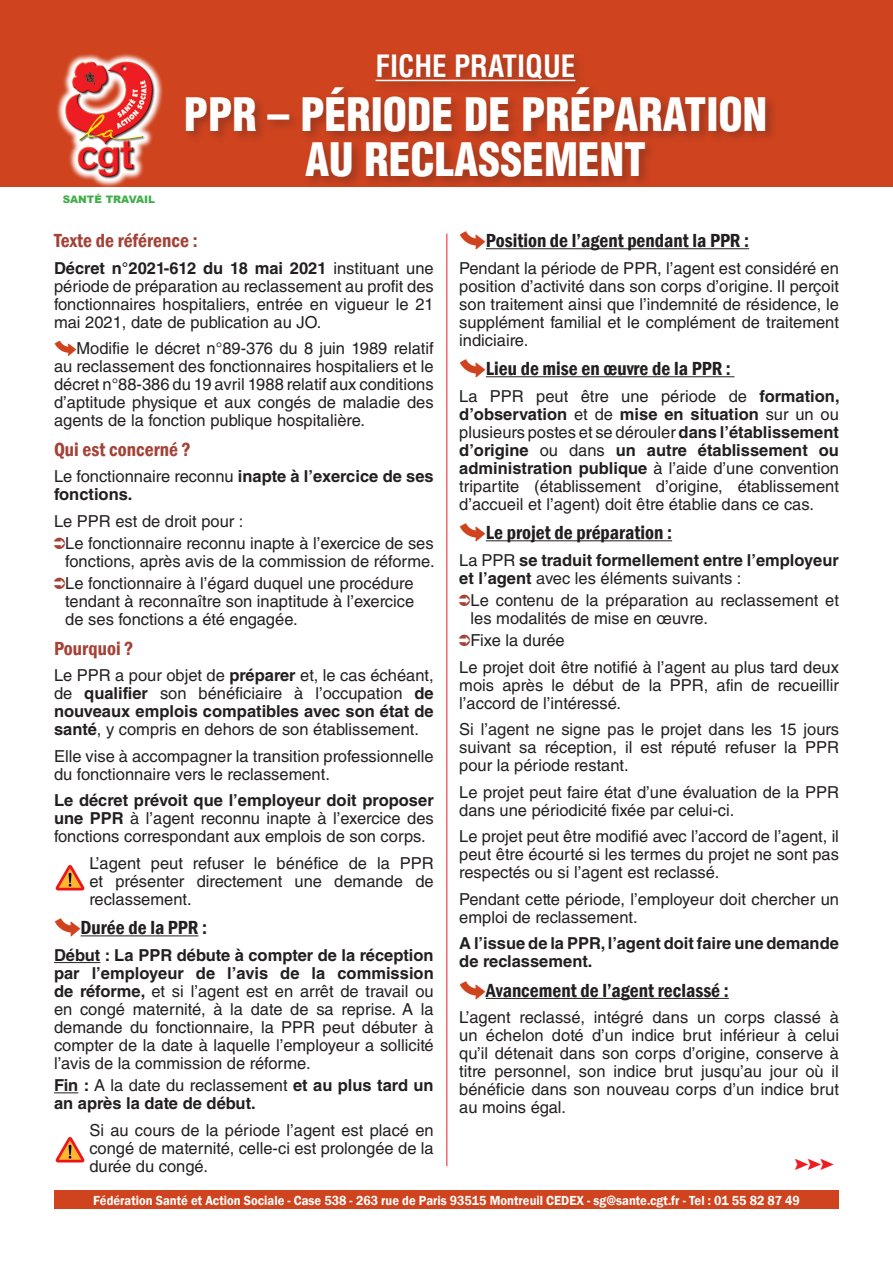
<style>
.page{position:relative;width:893px;height:1263px;background:#fff}
.page>*{position:absolute;margin:0;border:0;box-sizing:border-box;transform-origin:0 0}
.Grand_titre{font:900 condensed 45px/45px "Helvetica LT Std";color:#fff;text-align:center}
.Grand_titre-2{font:700 condensed 30px "Helvetica LT Std";color:#fff}
.txt_courant{font:24px "Follow The Arrow";color:#ee1d23}
.inter{font:600 condensed 19.5px "Franklin Gothic";color:#231f20}
.inter-2{font:600 condensed 19.5px "Franklin Gothic";color:#a44237}
.txt_courant-2{font:16.5px/18px "Helvetica LT Std";color:#231f20;text-align:justify}
.txt_courant-3{font:700 16.5px/18px "Helvetica LT Std";color:#231f20}
.txt_courant-4{font:600 13.5px "Franklin Gothic";color:#fff;scale:.93 1}
.t1{font:900 10.35px "Arial";color:#40ae49}
.s1{font-weight:700}
.s2{font-family:"Arrowstfb";color:#cf431e}
.s3{font-weight:400}
.s4{font-family:"Arrowstfb";font-size:13.5px;color:#a44237}
.s5{font-family:"Arrowstfb";font-weight:400;font-stretch:normal;color:#cf431e}
</style>
<div class="page">
<hr style="left:81px;top:935px;width:117px;height:1px;background:#231f20">
<hr style="left:54px;top:962px;width:46px;height:1px;background:#231f20">
<svg style="left:54px;top:1092px;width:24px;height:1px"></svg>
<hr style="left:486px;top:248px;width:263px;height:1px;background:#231f20">
<hr style="left:486px;top:376px;width:248px;height:1px;background:#231f20">
<hr style="left:486px;top:540px;width:186px;height:1px;background:#231f20">
<hr style="left:486px;top:998px;width:243px;height:1px;background:#231f20">
<div style="left:0;top:0;width:893px;height:186px;background:#cf431e"></div>
<img style="left:51px;top:53px;width:116px;height:134px">
<hr style="left:446px;top:234px;width:1px;height:932px;background:#ee1d23">
<div style="left:182px;top:50px;width:596px;height:139px;background:#231f20;opacity:.3"></div>
<hr style="left:376px;top:80px;width:199px;height:1px;background:#fff">
<div style="left:54px;top:1191px;width:785px;height:18px;background:#cf431e"></div>
<img style="left:55px;top:864px;width:30px;height:26px">
<img style="left:55px;top:1136px;width:30px;height:26px">
<p class="t1" style="left:63px;top:192px;width:94px">SANTÉ TRAVAIL</p>
<p class="Grand_titre-2" style="left:376px;top:48px;width:201px">FICHE PRATIQUE</p>
<p class="Grand_titre" style="left:184px;top:92px;width:585px">PPR – PÉRIODE DE PRÉPARATION<br>AU RECLASSEMENT</p>
<p class="inter-2" style="left:54px;top:228px;width:145px">Texte de référence :</p>
<p class="txt_courant-2" style="left:54px;top:259px;width:381px"><span class="s1">Décret n°2021-612 du 18 mai 2021</span> instituant une période de préparation au reclassement au profit des fonctionnaires hospitaliers, entrée en vigueur le 21 mai 2021, date de publication au JO.</p>
<p class="txt_courant-2" style="left:54px;top:339px;width:381px"><span class="s2">P</span>Modifie le décret n°89-376 du 8 juin 1989 relatif au reclassement des fonctionnaires hospitaliers et le décret n°88-386 du 19 avril 1988 relatif aux conditions d’aptitude physique et aux congés de maladie des agents de la fonction publique hospitalière.</p>
<p class="inter-2" style="left:54px;top:436px;width:138px">Qui est concerné ?</p>
<p class="txt_courant-3" style="left:54px;top:467px;width:381px"><span class="s3">Le fonctionnaire reconnu</span> inapte à l’exercice de ses fonctions.</p>
<p class="txt_courant-2" style="left:54px;top:512px;width:191px">Le PPR est de droit pour :</p>
<p class="txt_courant-2" style="left:54px;top:534px;width:382px;text-align:right"><span class="s4">L</span>Le fonctionnaire reconnu inapte à l’exercice de ses fonctions, après avis de la commission de réforme.</p>
<p class="txt_courant-2" style="left:65px;top:574px;width:350px;text-indent:-11px"><span class="s4">L</span>Le fonctionnaire à l’égard duquel une procédure tendant à reconnaître son inaptitude à l’exercice de ses fonctions a été engagée.</p>
<p class="inter-2" style="left:54px;top:635px;width:81px">Pourquoi ?</p>
<p class="txt_courant-2" style="left:54px;top:666px;width:381px">Le PPR a pour objet de <span class="s1">préparer</span> et, le cas échéant, de <span class="s1">qualifier</span> son bénéficiaire à l’occupation <span class="s1">de nouveaux emplois compatibles avec son état de santé</span>, y compris en dehors de son établissement.</p>
<p class="txt_courant-2" style="left:54px;top:747px;width:381px">Elle vise à accompagner la transition professionnelle du fonctionnaire vers le reclassement.</p>
<p class="txt_courant-2" style="left:54px;top:791px;width:381px"><span class="s1">Le décret prévoit que l’employeur doit proposer une PPR</span> à l’agent reconnu inapte à l’exercice des fonctions correspondant aux emplois de son corps.</p>
<p class="txt_courant-2" style="left:89px;top:854px;width:346px">L’agent peut refuser le bénéfice de la PPR et présenter directement une demande de reclassement.</p>
<p class="inter" style="left:54px;top:915px;width:155px"><span class="s5">P</span>Durée de la PPR :</p>
<p class="txt_courant-2" style="left:54px;top:946px;width:381px"><span class="s1">Début : La PPR débute à compter de la réception par l’employeur de l’avis de la commission de réforme,</span> et si l’agent est en arrêt de travail ou en congé maternité, à la date de sa reprise. A la demande du fonctionnaire, la PPR peut débuter à compter de la date à laquelle l’employeur a sollicité l’avis de la commission de réforme.</p>
<p class="txt_courant-3" style="left:54px;top:1076px;width:381px">Fin : <span class="s3">A la date du reclassement</span> et au plus tard un an après la date de début.</p>
<p class="txt_courant-2" style="left:89px;top:1121px;width:346px">Si au cours de la période l’agent est placé en congé de maternité, celle-ci est prolongée de la durée du congé.</p>
<p class="inter" style="left:459px;top:228px;width:291px"><span class="s5">P</span>Position de l’agent pendant la PPR :</p>
<p class="txt_courant-2" style="left:459px;top:259px;width:381px">Pendant la période de PPR, l’agent est considéré en position d’activité dans son corps d’origine. Il perçoit son traitement ainsi que l’indemnité de résidence, le supplément familial et le complément de traitement indiciaire.</p>
<p class="inter" style="left:459px;top:356px;width:273px"><span class="s5">P</span>Lieu de mise en œuvre de la PPR :</p>
<p class="txt_courant-2" style="left:459px;top:387px;width:382px">La PPR peut être une période de <span class="s1">formation, d’observation</span> et de <span class="s1">mise en situation</span> sur un ou plusieurs postes et se dérouler <span class="s1">dans l’établissement d’origine</span> ou dans <span class="s1">un autre établissement ou administration publique</span> à l’aide d’une convention tripartite (établissement d’origine, établissement d’accueil et l’agent) doit être établie dans ce cas.</p>
<p class="inter" style="left:459px;top:520px;width:214px"><span class="s5">P</span>Le projet de préparation :</p>
<p class="txt_courant-3" style="left:459px;top:551px;width:381px"><span class="s3">La PPR</span> se traduit formellement entre l’employeur et l’agent <span class="s3">avec les éléments suivants :</span></p>
<p class="txt_courant-2" style="left:471px;top:591px;width:370px;text-indent:-11px"><span class="s4">L</span>Le contenu de la préparation au reclassement et les modalités de mise en œuvre.</p>
<p class="txt_courant-2" style="left:459px;top:631px;width:107px"><span class="s4">L</span>Fixe la durée</p>
<p class="txt_courant-2" style="left:459px;top:658px;width:381px">Le projet doit être notifié à l’agent au plus tard deux mois après le début de la PPR, afin de recueillir l’accord de l’intéressé.</p>
<p class="txt_courant-2" style="left:459px;top:720px;width:381px">Si l’agent ne signe pas le projet dans les 15 jours suivant sa réception, il est réputé refuser la PPR pour la période restant.</p>
<p class="txt_courant-2" style="left:459px;top:783px;width:381px">Le projet peut faire état d’une évaluation de la PPR dans une périodicité fixée par celui-ci.</p>
<p class="txt_courant-2" style="left:459px;top:827px;width:381px">Le projet peut être modifié avec l’accord de l’agent, il peut être écourté si les termes du projet ne sont pas respectés ou si l’agent est reclassé.</p>
<p class="txt_courant-2" style="left:459px;top:890px;width:381px">Pendant cette période, l’employeur doit chercher un emploi de reclassement.</p>
<p class="txt_courant-3" style="left:459px;top:934px;width:381px">A l’issue de la PPR, l’agent doit faire une demande de reclassement.</p>
<p class="inter" style="left:459px;top:977px;width:271px"><span class="s5">P</span>Avancement de l’agent reclassé :</p>
<p class="txt_courant-2" style="left:459px;top:1008px;width:381px">L’agent reclassé, intégré dans un corps classé à un échelon doté d’un indice brut inférieur à celui qu’il détenait dans son corps d’origine, conserve à titre personnel, son indice brut jusqu’au jour où il bénéficie dans son nouveau corps d’un indice brut au moins égal.</p>
<p class="txt_courant" style="left:792px;top:1147px;width:44px">E</p>
<p class="txt_courant-4" style="left:93px;top:1192px;width:761px">Fédération Santé et Action Sociale - Case 538 - 263 rue de Paris 93515 Montreuil CEDEX - sg@sante.cgt.fr - Tel : 01 55 82 87 49</p>
</div>
